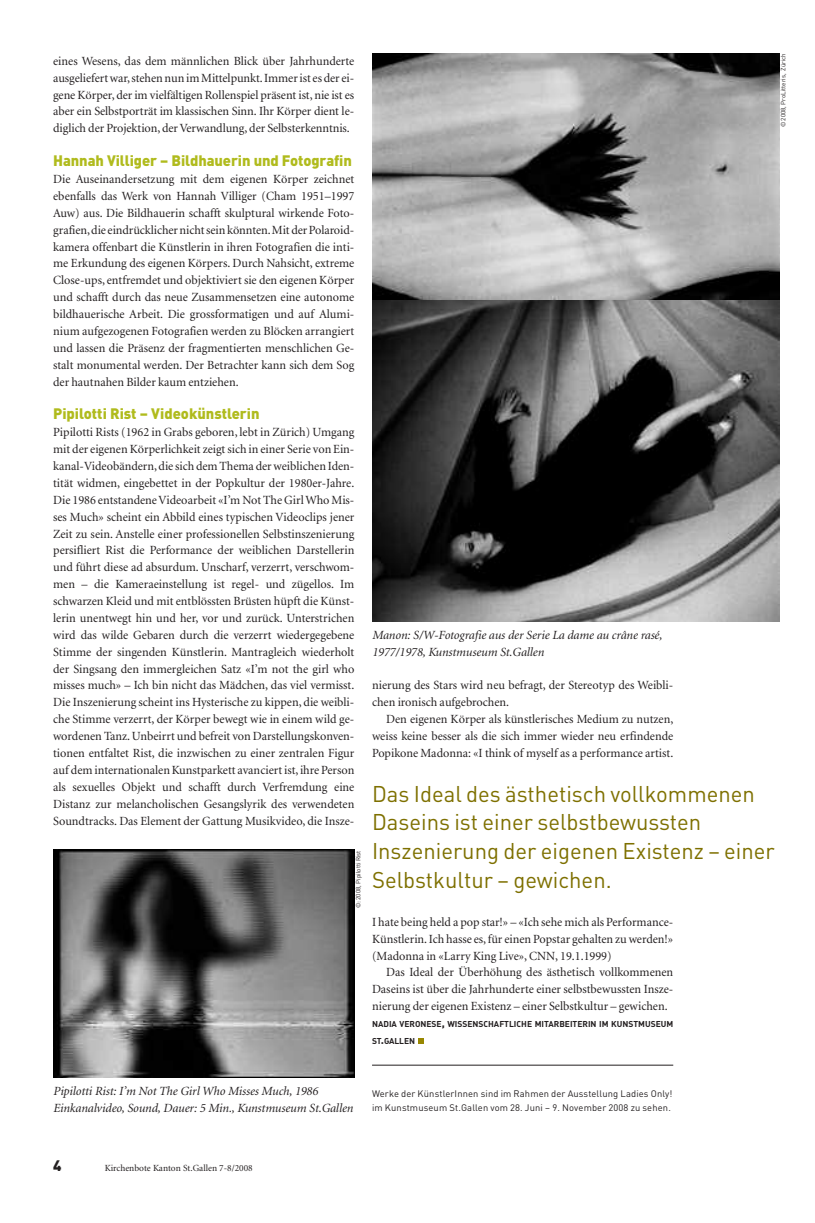
<style>
.page{position:relative;width:815px;height:1223px;background:#fff}
.page>*{position:absolute;margin:0;border:0;box-sizing:border-box;transform-origin:0 0}
.t1{font:22.5px/28.8px "DIN";color:#7e7000}
.t2{font:900 15px "DIN";letter-spacing:-.005em;color:#b0bb1d}
.t3{font:900 15px "DIN";color:#231f20}
.t4{font:12.5px/16.9px "Minion";color:#231f20;text-align:justify}
.t5{font:italic 12.5px/16.9px "Minion";letter-spacing:-.005em;color:#231f20}
.t6{font:9.38px/13.8px "DIN";letter-spacing:.015em;color:#231f20}
.t7{font:9.38px "Minion";color:#231f20}
.t8{font:8.5px/16.9px "DIN Bold Alternate";color:#231f20}
.t9{font:6.25px "DIN";color:#231f20}
.s1{font-size:11.25px}
</style>
<div class="page">
<img style="left:372px;top:53px;width:408px;height:247px">
<hr style="left:372px;top:1064px;width:301px;height:1px;background:#231f20">
<svg style="left:418px;top:1038px;width:5px;height:6px"></svg>
<svg style="left:372px;top:300px;width:408px;height:322px;background:#4b4b4b"></svg>
<img style="left:53px;top:849px;width:301px;height:228px">
<p class="t4" style="left:53px;top:53px;width:303px">eines Wesens, das dem männlichen Blick über Jahrhunderte ausgeliefert war, stehen nun im Mittelpunkt. Immer ist es der ei&shy;gene Körper, der im vielfältigen Rollenspiel präsent ist, nie ist es aber ein Selbstporträt im klassischen Sinn. Ihr Körper dient le&shy;diglich der Projektion, der Verwandlung, der Selbsterkenntnis.</p>
<p class="t2" style="left:53px;top:152px;width:300px">Hannah Villiger – Bildhauerin und Fotografin</p>
<p class="t4" style="left:53px;top:171px;width:303px">Die Auseinandersetzung mit dem eigenen Körper zeichnet ebenfalls das Werk von Hannah Villiger (Cham 1951–1997<br>Auw) aus. Die Bildhauerin schafft skulptural wirkende Foto&shy;grafien,die eindrücklicher nicht sein könnten.Mit der Polaroid&shy;kamera offenbart die Künstlerin in ihren Fotografien die inti&shy;me Erkundung des eigenen Körpers. Durch Nahsicht, extreme Close-ups, entfremdet und objektiviert sie den eigenen Körper und schafft durch das neue Zusammensetzen eine autonome bildhauerische Arbeit. Die grossformatigen und auf Alumi&shy;nium aufgezogenen Fotografien werden zu Blöcken arrangiert und lassen die Präsenz der fragmentierten menschlichen Ge&shy;stalt monumental werden. Der Betrachter kann sich dem Sog der hautnahen Bilder kaum entziehen.</p>
<p class="t2" style="left:53px;top:405px;width:208px">Pipilotti Rist – Videokünstlerin</p>
<p class="t4" style="left:53px;top:425px;width:303px">Pipilotti Rists (1962 in Grabs geboren, lebt in Zürich) Umgang mit der eigenen Körperlichkeit zeigt sich in einer Serie von Ein&shy;kanal-Videobändern,die sich dem Thema der weiblichen Iden&shy;tität widmen, eingebettet in der Popkultur der 1980er-Jahre.<br>Die 1986 entstandene Videoarbeit «I’m Not The Girl Who Mis&shy;ses Much» scheint ein Abbild eines typischen Videoclips jener Zeit zu sein. Anstelle einer professionellen Selbstinszenierung persifliert Rist die Performance der weiblichen Darstellerin und führt diese ad absurdum. Unscharf, verzerrt, verschwom&shy;men – die Kameraeinstellung ist regel- und zügellos. Im schwarzen Kleid und mit entblössten Brüsten hüpft die Künst&shy;lerin unentwegt hin und her, vor und zurück. Unterstrichen wird das wilde Gebaren durch die verzerrt wiedergegebene Stimme der singenden Künstlerin. Mantragleich wiederholt der Singsang den immergleichen Satz «I’m not the girl who misses much» – Ich bin nicht das Mädchen, das viel vermisst.<br>Die Inszenierung scheint ins Hysterische zu kippen, die weibli&shy;che Stimme verzerrt, der Körper bewegt wie in einem wild ge&shy;wordenen Tanz. Unbeirrt und befreit von Darstellungskonven&shy;tionen entfaltet Rist, die inzwischen zu einer zentralen Figur auf dem internationalen Kunstparkett avanciert ist, ihre Person als sexuelles Objekt und schafft durch Verfremdung eine Distanz zur melancholischen Gesangslyrik des verwendeten Soundtracks. Das Element der Gattung Musikvideo, die Insze-</p>
<p class="t9" style="left:355px;top:908px;width:59px;rotate:-90deg">©: 2008, Pipilotti Rist</p>
<p class="t9" style="left:780px;top:127px;width:76px;rotate:-90deg">© 2008, ProLitteris, Zürich</p>
<p class="t5" style="left:372px;top:627px;width:291px">Manon: S/W-Fotografie aus der Serie La dame au crâne rasé,<br>1977/1978, Kunstmuseum St.Gallen</p>
<p class="t4" style="left:372px;top:678px;width:303px">nierung des Stars wird neu befragt, der Stereotyp des Weibli&shy;chen ironisch aufgebrochen.</p>
<p class="t4" style="left:372px;top:711px;width:303px;text-indent:14px">Den eigenen Körper als künstlerisches Medium zu nutzen, weiss keine besser als die sich immer wieder neu erfindende Popikone Madonna: «I think of myself as a performance artist.</p>
<h1 class="t1" style="left:372px;top:779px;width:404px">Das Ideal des ästhetisch vollkommenen Daseins ist einer selbstbewussten Inszenierung der eigenen Existenz – einer Selbstkultur – gewichen.</h1>
<p class="t4" style="left:372px;top:914px;width:303px">I hate being held a pop star!» – «Ich sehe mich als Performance-Künstlerin.Ich hasse es, für einen Popstar gehalten zu werden!» (Madonna in «Larry King Live», CNN, 19.1.1999)</p>
<p class="t4" style="left:372px;top:965px;width:303px;text-indent:14px">Das Ideal der Überhöhung des ästhetisch vollkommenen Daseins ist über die Jahrhunderte einer selbstbewussten Insze&shy;nierung der eigenen Existenz – einer Selbstkultur – gewichen.</p>
<p class="t8" style="left:372px;top:1015px;width:303px">NADIA VERONESE<span class="s1">,</span> WISSENSCHAFTLICHE MITARBEITERIN IM KUNSTMUSEUM<br>ST<span class="s1">.</span>GALLEN</p>
<p class="t5" style="left:53px;top:1083px;width:301px">Pipilotti Rist: I’m Not The Girl Who Misses Much, 1986<br>Einkanalvideo, Sound, Dauer: 5 Min., Kunstmuseum St.Gallen</p>
<p class="t6" style="left:372px;top:1086px;width:302px">Werke der KünstlerInnen sind im Rahmen der Ausstellung Ladies Only! im Kunstmuseum St.Gallen vom 28. Juni – 9. November 2008 zu sehen.</p>
<p class="t3" style="left:53px;top:1156px;width:10px">4</p>
<p class="t7" style="left:105px;top:1164px;width:150px">Kirchenbote Kanton St.Gallen 7-8/2008</p>
</div>
